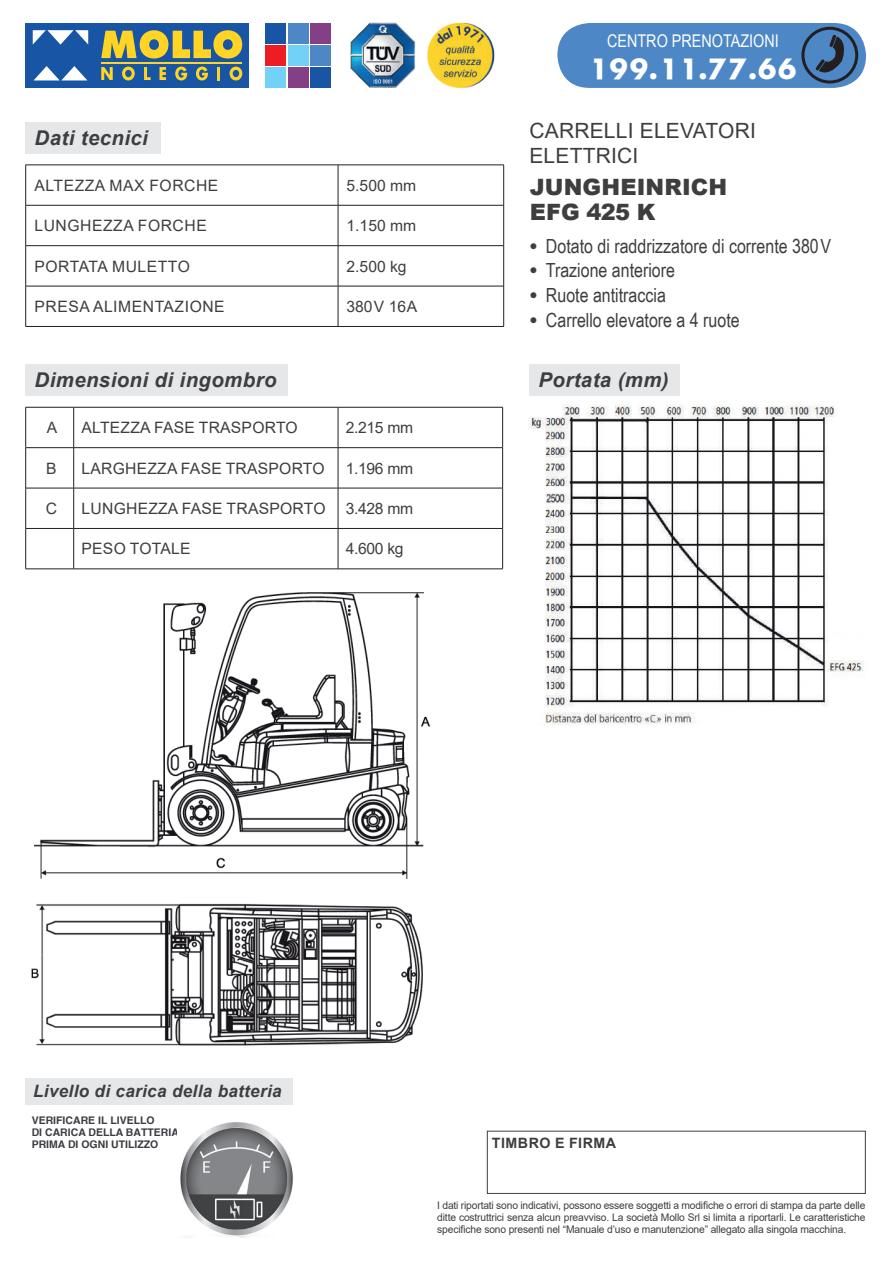
<style>
.page{position:relative;width:893px;height:1263px;background:#fff}
.page>*{position:absolute;margin:0;border:0;box-sizing:border-box;transform-origin:0 0}
.t1{font:27.3px "Futura ICG Bold";color:#fff}
.t2{font:900 22.5px/25px "Arial";letter-spacing:.005em;color:#3e3e3f}
.t3{font:21px/25.2px "Arial";letter-spacing:.01em;color:#3e3e3f}
.t4{font:italic 700 20.4px "Arial";letter-spacing:.02em;color:#3e3e3f}
.t5{font:19.5px "Arial Narrow";color:#3e3e3f}
.t6{font:17.55px "Arial Narrow";color:#fff}
.t7{font:italic 700 17.1px "Arial";letter-spacing:.02em;color:#3e3e3f}
.t8{font:15.6px "Arial";letter-spacing:.015em;color:#3e3e3f}
.t9{font:15.6px "Arial";letter-spacing:.035em;color:#3e3e3f}
.t10{font:700 14.25px "Arial";letter-spacing:.035em;color:#3e3e3f}
.t11{font:10.5px/12px "Arial";letter-spacing:-.015em;color:#3e3e3f;text-align:justify}
.t12{font:700 10.5px/12px "Helvetica cyr";color:#3a3c41}
</style>
<div class="page">
<img style="left:528px;top:402px;width:335px;height:323px">
<hr style="left:26px;top:165px;width:312px;height:1px;background:#231f20">
<hr style="left:25px;top:165px;width:1px;height:40px;background:#231f20">
<hr style="left:338px;top:165px;width:166px;height:1px;background:#231f20">
<hr style="left:338px;top:165px;width:1px;height:40px;background:#231f20">
<hr style="left:503px;top:165px;width:1px;height:40px;background:#231f20">
<hr style="left:26px;top:205px;width:312px;height:1px;background:#231f20">
<hr style="left:25px;top:205px;width:1px;height:40px;background:#231f20">
<hr style="left:338px;top:205px;width:166px;height:1px;background:#231f20">
<hr style="left:338px;top:205px;width:1px;height:40px;background:#231f20">
<hr style="left:503px;top:205px;width:1px;height:40px;background:#231f20">
<hr style="left:26px;top:245px;width:312px;height:1px;background:#231f20">
<hr style="left:25px;top:246px;width:1px;height:40px;background:#231f20">
<hr style="left:338px;top:245px;width:166px;height:1px;background:#231f20">
<hr style="left:338px;top:246px;width:1px;height:40px;background:#231f20">
<hr style="left:26px;top:286px;width:312px;height:1px;background:#231f20">
<hr style="left:25px;top:286px;width:1px;height:40px;background:#231f20">
<hr style="left:338px;top:286px;width:165px;height:1px;background:#231f20">
<hr style="left:338px;top:286px;width:1px;height:40px;background:#231f20">
<hr style="left:26px;top:326px;width:312px;height:1px;background:#231f20">
<hr style="left:338px;top:326px;width:166px;height:1px;background:#231f20">
<hr style="left:503px;top:246px;width:1px;height:40px;background:#231f20">
<hr style="left:503px;top:286px;width:1px;height:40px;background:#231f20">
<div style="left:26px;top:122px;width:135px;height:32px;background:#e6e7e9"></div>
<div style="left:557px;top:22px;width:310px;height:67px;background:#4d87c6;border-radius:33px"></div>
<div style="left:556px;top:22px;width:311px;height:67px;border:1px solid #fff;border-radius:33px"></div>
<svg style="left:815px;top:34px;width:34px;height:44px"></svg>
<div style="left:801px;top:27px;width:57px;height:57px;border:3px solid #231f20;border-radius:50%"></div>
<img style="left:350px;top:23px;width:65px;height:65px">
<div style="left:266px;top:23px;width:20px;height:20px;background:#1855a4"></div>
<div style="left:310px;top:67px;width:21px;height:21px;background:#1855a4"></div>
<div style="left:288px;top:23px;width:21px;height:20px;background:#4d87c6"></div>
<div style="left:310px;top:45px;width:21px;height:21px;background:#4d87c6"></div>
<div style="left:310px;top:23px;width:21px;height:20px;background:#843f87"></div>
<div style="left:288px;top:67px;width:21px;height:21px;background:#843f87"></div>
<div style="left:288px;top:45px;width:21px;height:21px;background:#72d1f6"></div>
<div style="left:266px;top:67px;width:20px;height:21px;background:#72d1f6"></div>
<div style="left:266px;top:45px;width:20px;height:21px;background:#ee1d23"></div>
<div style="left:26px;top:23px;width:223px;height:65px;background:#1855a4"></div>
<svg style="left:101px;top:30px;width:141px;height:29px"></svg>
<svg style="left:101px;top:67px;width:12px;height:13px"></svg>
<svg style="left:122px;top:67px;width:13px;height:13px"></svg>
<svg style="left:144px;top:67px;width:7px;height:13px"></svg>
<svg style="left:159px;top:67px;width:7px;height:13px"></svg>
<svg style="left:175px;top:67px;width:12px;height:13px"></svg>
<svg style="left:196px;top:67px;width:12px;height:13px"></svg>
<svg style="left:217px;top:67px;width:3px;height:13px"></svg>
<svg style="left:230px;top:67px;width:12px;height:13px"></svg>
<hr style="left:101px;top:62px;width:141px;height:1px;background:#ffd424">
<svg style="left:34px;top:66px;width:53px;height:14px"></svg>
<svg style="left:33px;top:30px;width:55px;height:15px"></svg>
<img style="left:427px;top:22px;width:68px;height:66px">
<div style="left:529px;top:365px;width:151px;height:31px;background:#e6e7e9"></div>
<div style="left:26px;top:365px;width:262px;height:31px;background:#e6e7e9"></div>
<hr style="left:26px;top:407px;width:48px;height:1px;background:#231f20">
<hr style="left:25px;top:407px;width:1px;height:40px;background:#231f20">
<hr style="left:74px;top:407px;width:264px;height:1px;background:#231f20">
<hr style="left:73px;top:407px;width:1px;height:40px;background:#231f20">
<hr style="left:338px;top:407px;width:165px;height:1px;background:#231f20">
<hr style="left:338px;top:407px;width:1px;height:40px;background:#231f20">
<hr style="left:502px;top:407px;width:1px;height:40px;background:#231f20">
<hr style="left:26px;top:447px;width:48px;height:1px;background:#231f20">
<hr style="left:25px;top:448px;width:1px;height:40px;background:#231f20">
<hr style="left:74px;top:447px;width:264px;height:1px;background:#231f20">
<hr style="left:73px;top:448px;width:1px;height:40px;background:#231f20">
<hr style="left:338px;top:447px;width:165px;height:1px;background:#231f20">
<hr style="left:338px;top:448px;width:1px;height:40px;background:#231f20">
<hr style="left:502px;top:448px;width:1px;height:40px;background:#231f20">
<hr style="left:26px;top:488px;width:48px;height:1px;background:#231f20">
<hr style="left:25px;top:488px;width:1px;height:40px;background:#231f20">
<hr style="left:74px;top:488px;width:264px;height:1px;background:#231f20">
<hr style="left:73px;top:488px;width:1px;height:40px;background:#231f20">
<hr style="left:338px;top:488px;width:165px;height:1px;background:#231f20">
<hr style="left:338px;top:488px;width:1px;height:40px;background:#231f20">
<hr style="left:26px;top:528px;width:48px;height:1px;background:#231f20">
<hr style="left:25px;top:529px;width:1px;height:40px;background:#231f20">
<hr style="left:74px;top:528px;width:264px;height:1px;background:#231f20">
<hr style="left:73px;top:529px;width:1px;height:40px;background:#231f20">
<hr style="left:338px;top:528px;width:165px;height:1px;background:#231f20">
<hr style="left:338px;top:529px;width:1px;height:40px;background:#231f20">
<hr style="left:502px;top:529px;width:1px;height:40px;background:#231f20">
<hr style="left:26px;top:569px;width:48px;height:1px;background:#231f20">
<hr style="left:74px;top:569px;width:264px;height:1px;background:#231f20">
<hr style="left:338px;top:569px;width:165px;height:1px;background:#231f20">
<hr style="left:502px;top:488px;width:1px;height:40px;background:#231f20">
<div style="left:26px;top:1078px;width:267px;height:26px;background:#e6e7e9"></div>
<img style="left:180px;top:1122px;width:113px;height:116px">
<div style="left:487px;top:1131px;width:379px;height:63px;border:1px solid #3e3e3f"></div>
<img style="left:31px;top:903px;width:392px;height:143px">
<img style="left:34px;top:592px;width:397px;height:287px">
<h3 class="t4" style="left:35px;top:124px;width:115px">Dati tecnici</h3>
<h3 class="t9" style="left:34px;top:175px;width:185px">ALTEZZA MAX FORCHE</h3>
<h3 class="t8" style="left:347px;top:175px;width:71px">5.500 mm</h3>
<h3 class="t9" style="left:34px;top:215px;width:174px">LUNGHEZZA FORCHE</h3>
<h3 class="t8" style="left:347px;top:215px;width:71px">1.150 mm</h3>
<h3 class="t9" style="left:34px;top:255px;width:157px">PORTATA MULETTO</h3>
<h3 class="t8" style="left:347px;top:255px;width:62px">2.500 kg</h3>
<h3 class="t8" style="left:34px;top:296px;width:12px">pre</h3>
<h3 class="t8" style="left:68px;top:296px;width:62px">sa alimentaz</h3>
<h3 class="t8" style="left:185px;top:296px;width:18px">ione</h3>
<h3 class="t8" style="left:347px;top:296px;width:72px">380V 16A</h3>
<h3 class="t6" style="left:607px;top:28px;width:173px">Centro prenotazioni</h3>
<h1 class="t1" style="left:588px;top:50px;width:211px">199.11.77.66</h1>
<h3 class="t3" style="left:529px;top:118px;width:224px">CARRELLI ELEVATORI<br>ELETTRI CI</h3>
<h2 class="t2" style="left:530px;top:174px;width:199px">JUNGHEINRICH<br>EFG 425 K</h2>
<h3 class="t5" style="left:529px;top:232px;width:303px"><sup>●</sup> Dotato di raddrizzatore di corrente 380V</h3>
<h3 class="t5" style="left:529px;top:256px;width:147px"><sup>●</sup> Trazione anteriore</h3>
<h3 class="t5" style="left:529px;top:281px;width:138px"><sup>●</sup> Ruote antitraccia</h3>
<h3 class="t5" style="left:529px;top:305px;width:212px"><sup>●</sup> Carrello elevatore a 4 ruote</h3>
<h3 class="t4" style="left:35px;top:366px;width:243px">Dimensioni di ingombro</h3>
<h3 class="t4" style="left:538px;top:366px;width:132px">Portata (mm)</h3>
<h3 class="t8" style="left:47px;top:417px;width:12px">A</h3>
<h3 class="t8" style="left:82px;top:417px;width:218px">ALTEZZA FASE TRASPORTO</h3>
<h3 class="t8" style="left:346px;top:417px;width:69px">2.215 mm</h3>
<h3 class="t8" style="left:46px;top:457px;width:12px">B</h3>
<h3 class="t8" style="left:82px;top:457px;width:245px">LARGHEZZA FASE TRASPORTO</h3>
<h3 class="t8" style="left:346px;top:457px;width:69px">1.196 mm</h3>
<h3 class="t8" style="left:46px;top:498px;width:13px">C</h3>
<h3 class="t8" style="left:82px;top:498px;width:245px">LUNGHEZZA FASE TRASPORTO</h3>
<h3 class="t8" style="left:346px;top:498px;width:69px">3.428 mm</h3>
<h3 class="t8" style="left:82px;top:538px;width:110px">PESO TOTALE</h3>
<h3 class="t8" style="left:346px;top:538px;width:59px">4.600 kg</h3>
<h3 class="t7" style="left:33px;top:1079px;width:250px">Livello di carica della batteria</h3>
<p class="t12" style="left:32px;top:1114px;width:149px">VERIFICARE IL LIVELLO<br>DI CARICA DELLA BATTERIA<br>PRIMA DI OGNI UTILIZZO</p>
<h3 class="t10" style="left:492px;top:1132px;width:126px">TIMBRO E FIRMA</h3>
<p class="t11" style="left:437px;top:1200px;width:430px">I dati riportati sono indicativi, possono essere soggetti a modifiche o errori di stampa da parte delle ditte costruttrici senza alcun preavviso. La società Mollo Srl si limita a riportarli. Le caratteristiche specifiche sono presenti nel “Manuale d’uso e manutenzione” allegato alla singola macchina.</p>
</div>
